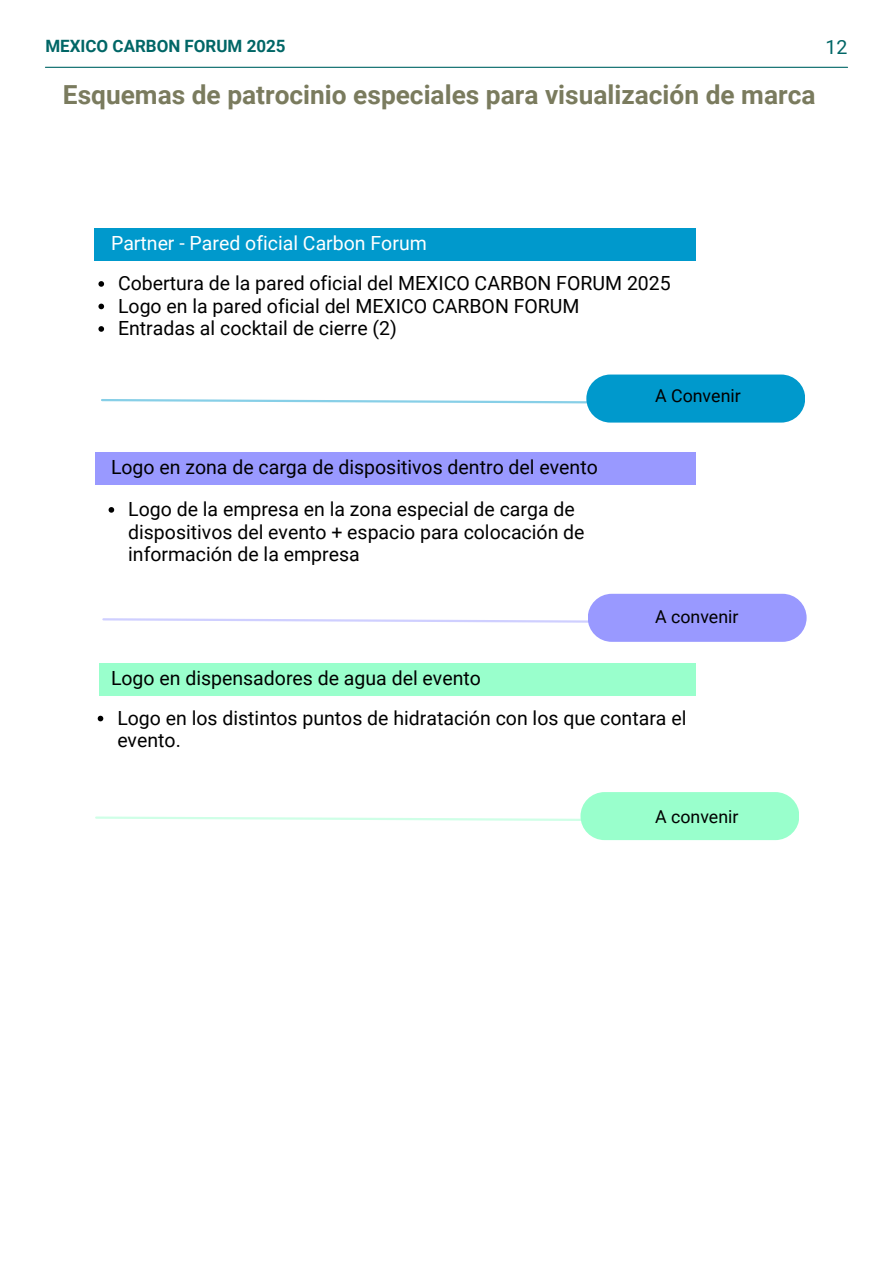
<style>
.page{position:relative;width:893px;height:1264px;background:#fff}
.page>*{position:absolute;margin:0;border:0;box-sizing:border-box;transform-origin:0 0}
.t1{font:700 26.25px "Roboto";color:#7a7b5e}
.t2{font:19.5px/22.5px "Roboto";color:#000}
.t3{font:19.5px "Roboto";color:#fff}
.t4{font:19.5px "Roboto";color:#066}
.t5{font:17.85px "Roboto";color:#000}
.t6{font:700 16.95px "Roboto";color:#066}
</style>
<div class="page">
<hr style="left:45px;top:67px;width:802px;height:1px;background:#066">
<div style="left:94px;top:228px;width:601px;height:32px;background:#09c"></div>
<svg style="left:101px;top:399px;width:486px;height:5px"></svg>
<div style="left:586px;top:374px;width:218px;height:48px;background:#09c;border-radius:24px"></div>
<div style="left:95px;top:452px;width:600px;height:33px;background:#99f"></div>
<svg style="left:102px;top:618px;width:485px;height:4px"></svg>
<div style="left:587px;top:594px;width:219px;height:48px;background:#99f;border-radius:24px"></div>
<div style="left:99px;top:663px;width:596px;height:32px;background:#9fc"></div>
<svg style="left:95px;top:816px;width:485px;height:5px"></svg>
<div style="left:580px;top:792px;width:219px;height:48px;background:#9fc;border-radius:24px"></div>
<svg style="left:108px;top:507px;width:6px;height:5px"></svg>
<svg style="left:98px;top:281px;width:6px;height:6px"></svg>
<svg style="left:98px;top:303px;width:6px;height:6px"></svg>
<svg style="left:98px;top:326px;width:6px;height:6px"></svg>
<svg style="left:98px;top:715px;width:5px;height:6px"></svg>
<p class="t6" style="left:45px;top:36px;width:241px">MEXICO CARBON FORUM 2025</p>
<p class="t4" style="left:825px;top:36px;width:23px">12</p>
<h1 class="t1" style="left:63px;top:80px;width:753px">Esquemas de patrocinio especiales para visualización de marca</h1>
<p class="t3" style="left:111px;top:232px;width:317px">Partner - Pared oficial Carbon Forum</p>
<p class="t2" style="left:118px;top:272px;width:554px">Cobertura de la pared oficial del MEXICO CARBON FORUM 2025<br>Logo en la pared oficial del MEXICO CARBON FORUM<br>Entradas al cocktail de cierre (2)</p>
<p class="t2" style="left:111px;top:456px;width:488px">Logo en zona de carga de dispositivos dentro del evento</p>
<p class="t2" style="left:128px;top:498px;width:457px">Logo de la empresa en la zona especial de carga de dispositivos del evento + espacio para colocación de información de la empresa</p>
<p class="t2" style="left:111px;top:667px;width:371px">Logo en dispensadores de agua del evento</p>
<p class="t5" style="left:654px;top:386px;width:87px">A Convenir</p>
<p class="t5" style="left:654px;top:607px;width:85px">A convenir</p>
<p class="t2" style="left:117px;top:706px;width:570px">Logo en los distintos puntos de hidratación con los que contara el evento.</p>
<p class="t5" style="left:654px;top:806px;width:85px">A convenir</p>
</div>
